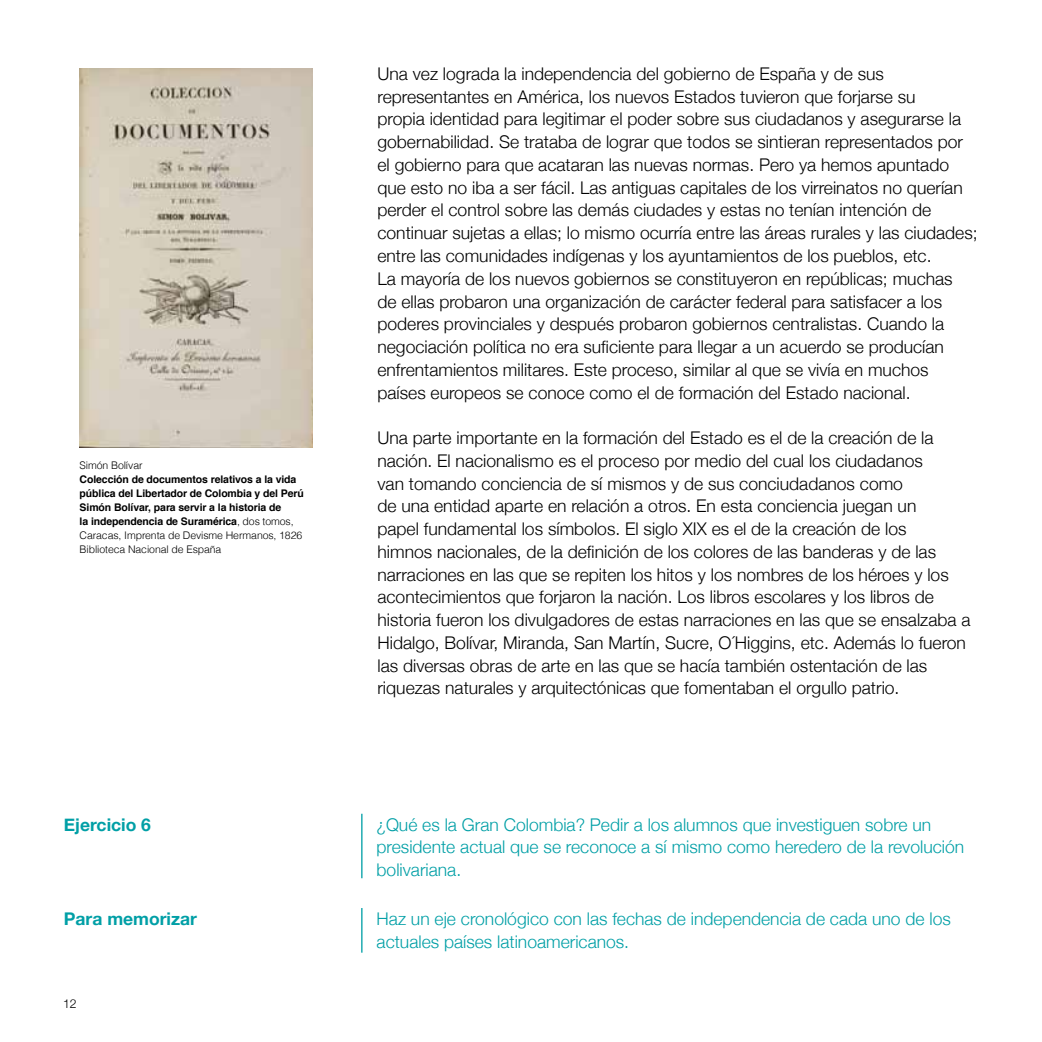
<style>
.page{position:relative;width:1042px;height:1042px;background:#fff}
.page>*{position:absolute;margin:0;border:0;box-sizing:border-box;transform-origin:0 0}
.t1{font:300 17.5px/22.8px "Helvetica Neue";color:#000}
.t2{font:300 17.5px/22.8px "Helvetica Neue";color:#009fa6}
.t3{font:700 17.5px "Helvetica Neue";color:#009fa6}
.t4{font:300 12.25px "Helvetica Neue";color:#000}
.t5{font:700 10.5px/14px "Helvetica";letter-spacing:-.01em;color:#000}
.t6{font:300 10.5px "Helvetica";letter-spacing:-.01em;color:#000}
.s1{font-weight:300}
</style>
<div class="page">
<img style="left:80px;top:68px;width:232px;height:379px">
<hr style="left:361px;top:814px;width:1px;height:64px;background:#009fa6">
<hr style="left:361px;top:908px;width:1px;height:44px;background:#009fa6">
<p class="t6" style="left:80px;top:459px;width:64px">Simón Bolívar</p>
<p class="t5" style="left:80px;top:473px;width:226px">Colección de documentos relativos a la vida pública del Libertador de Colombia y del Perú Simón Bolívar, para servir a la historia de<br>la independencia de Suramérica<span class="s1">, dos tomos, Caracas, Imprenta de Devisme Hermanos, 1826<br>Biblioteca Nacional de España</span></p>
<p class="t3" style="left:64px;top:814px;width:89px">Ejercicio 6</p>
<p class="t3" style="left:64px;top:908px;width:135px">Para memorizar</p>
<p class="t4" style="left:63px;top:996px;width:15px">12</p>
<p class="t1" style="left:377px;top:62px;width:602px">Una vez lograda la independencia del gobierno de España y de sus representantes en América, los nuevos Estados tuvieron que forjarse su<br>propia identidad para legitimar el poder sobre sus ciudadanos y asegurarse la gobernabilidad. Se trataba de lograr que todos se sintieran representados por el gobierno para que acataran las nuevas normas. Pero ya hemos apuntado que esto no iba a ser fácil. Las antiguas capitales de los virreinatos no querían perder el control sobre las demás ciudades y estas no tenían intención de continuar sujetas a ellas; lo mismo ocurría entre las áreas rurales y las ciudades; entre las comunidades indígenas y los ayuntamientos de los pueblos, etc.<br>La mayoría de los nuevos gobiernos se constituyeron en repúblicas; muchas<br>de ellas probaron una organización de carácter federal para satisfacer a los poderes provinciales y después probaron gobiernos centralistas. Cuando la negociación política no era suficiente para llegar a un acuerdo se producían enfrentamientos militares. Este proceso, similar al que se vivía en muchos países europeos se conoce como el de formación del Estado nacional.</p>
<p class="t1" style="left:377px;top:426px;width:594px">Una parte importante en la formación del Estado es el de la creación de la nación. El nacionalismo es el proceso por medio del cual los ciudadanos<br>van tomando conciencia de sí mismos y de sus conciudadanos como<br>de una entidad aparte en relación a otros. En esta conciencia juegan un<br>papel fundamental los símbolos. El siglo XIX es el de la creación de los<br>himnos nacionales, de la definición de los colores de las banderas y de las narraciones en las que se repiten los hitos y los nombres de los héroes y los acontecimientos que forjaron la nación. Los libros escolares y los libros de historia fueron los divulgadores de estas narraciones en las que se ensalzaba a Hidalgo, Bolívar, Miranda, San Martín, Sucre, O´Higgins, etc. Además lo fueron las diversas obras de arte en las que se hacía también ostentación de las riquezas naturales y arquitectónicas que fomentaban el orgullo patrio.</p>
<p class="t2" style="left:377px;top:813px;width:589px">¿Qué es la Gran Colombia? Pedir a los alumnos que investiguen sobre un presidente actual que se reconoce a sí mismo como heredero de la revolución bolivariana.</p>
<p class="t2" style="left:377px;top:907px;width:576px">Haz un eje cronológico con las fechas de independencia de cada uno de los actuales países latinoamericanos.</p>
</div>
